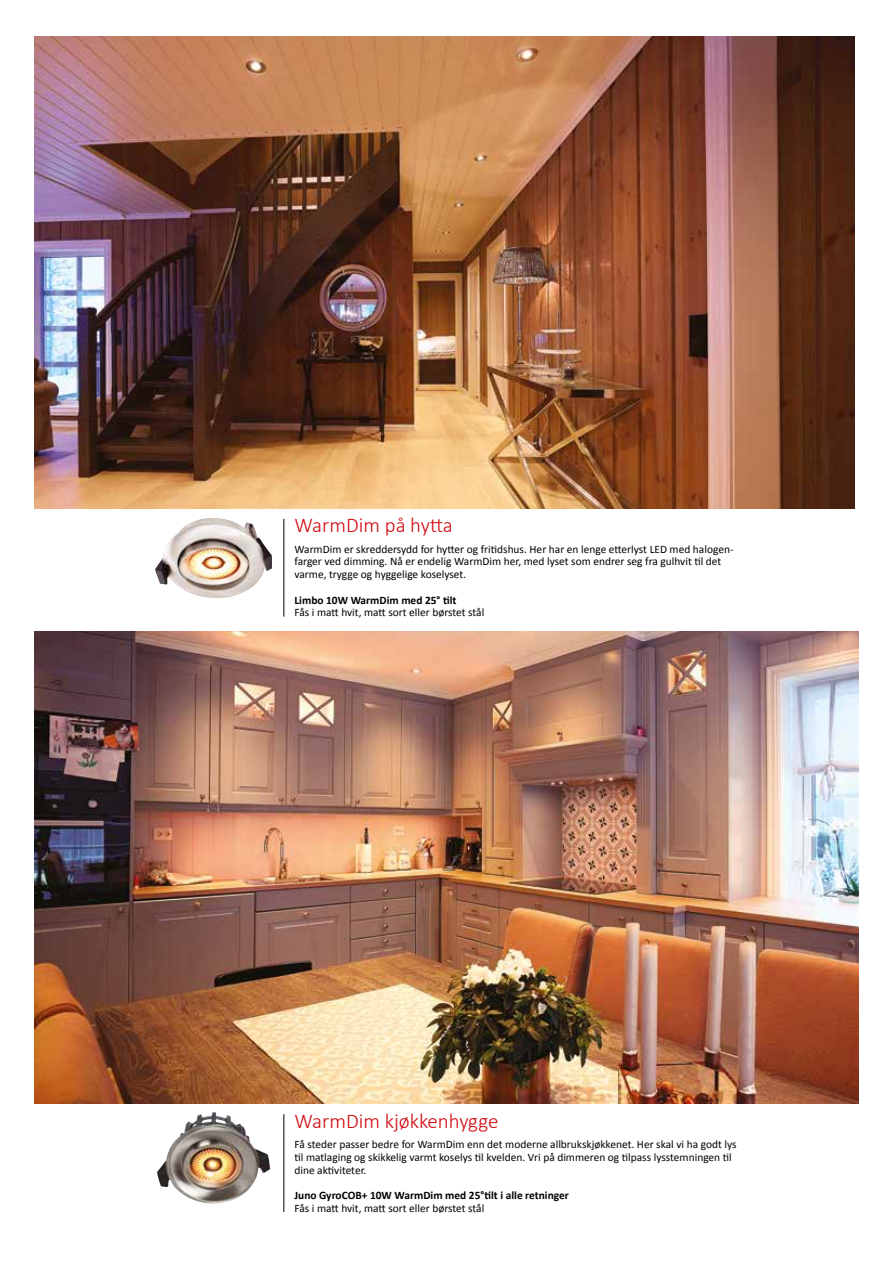
<style>
.page{position:relative;width:893px;height:1263px;background:#fff}
.page>*{position:absolute;margin:0;border:0;box-sizing:border-box;transform-origin:0 0}
.t1{font:300 21px "Calibri";color:#d20a11}
.t2{font:11.4px/12.8px "Calibri";color:#000}
.t3{font:700 11.4px "Calibri";color:#000}
</style>
<div class="page">
<img style="left:34px;top:36px;width:821px;height:472px">
<img style="left:155px;top:518px;width:117px;height:81px">
<hr style="left:284px;top:519px;width:1px;height:98px;background:#000">
<img style="left:34px;top:631px;width:825px;height:472px">
<hr style="left:284px;top:1114px;width:1px;height:98px;background:#000">
<img style="left:157px;top:1112px;width:113px;height:92px">
<h1 class="t1" style="left:294px;top:512px;width:160px">WarmDim på hytta</h1>
<p class="t2" style="left:294px;top:542px;width:440px">WarmDim er skreddersydd for hytter og fritidshus. Her har en lenge etterlyst LED med halogen&shy;farger ved dimming. Nå er endelig WarmDim her, med lyset som endrer seg fra gulhvit til det varme, trygge og hyggelige koselyset.</p>
<p class="t3" style="left:294px;top:593px;width:164px">Limbo 10W WarmDim med 25° tilt</p>
<p class="t2" style="left:294px;top:606px;width:191px">Fås i matt hvit, matt sort eller børstet stål</p>
<h1 class="t1" style="left:294px;top:1108px;width:205px">WarmDim kjøkkenhygge</h1>
<p class="t2" style="left:294px;top:1138px;width:444px">Få steder passer bedre for WarmDim enn det moderne allbrukskjøkkenet. Her skal vi ha godt lys til matlaging og skikkelig varmt koselys til kvelden. Vri på dimmeren og tilpass lysstemningen til dine aktiviteter.</p>
<p class="t3" style="left:294px;top:1188px;width:276px">Juno GyroCOB+ 10W WarmDim med 25°tilt i alle retninger</p>
<p class="t2" style="left:294px;top:1202px;width:191px">Fås i matt hvit, matt sort eller børstet stål</p>
</div>
